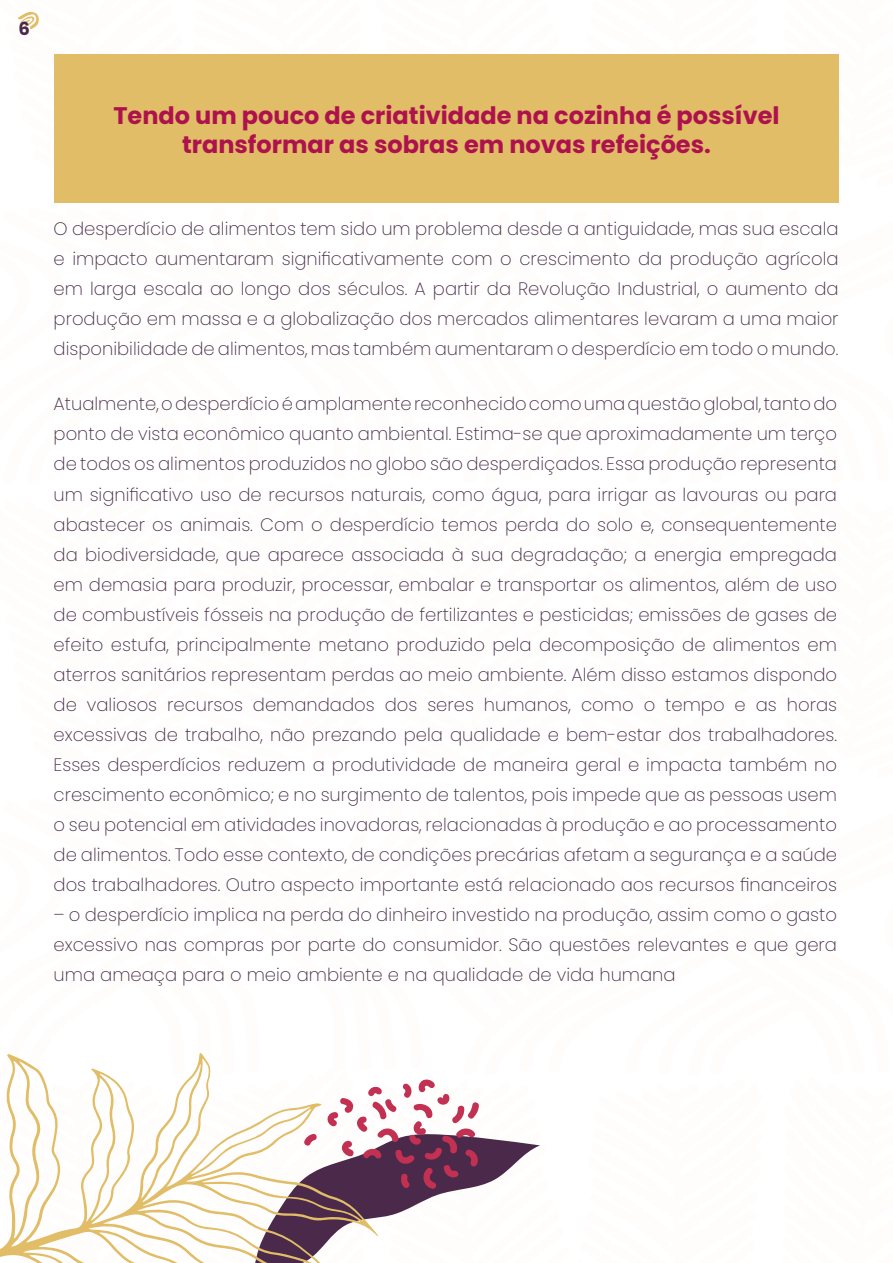
<style>
.page{position:relative;width:893px;height:1263px;background:#fff}
.page>*{position:absolute;margin:0;border:0;box-sizing:border-box;transform-origin:0 0}
.t1{font:700 24px/28.8px "Poppins";color:#ad124d;text-align:center}
.t2{font:200 18px/30px "Poppins";color:#452c48;text-align:justify}
.t3{font:700 18px "Poppins";color:#4a294a}
</style>
<div class="page">
<div style="left:54px;top:54px;width:785px;height:148px;background:#e0bd66"></div>
<svg style="left:378px;top:1079px;width:162px;height:139px"></svg>
<svg style="left:0;top:1053px;width:378px;height:210px"></svg>
<p class="t3" style="left:19px;top:19px;width:13px">6</p>
<h1 class="t1" style="left:113px;top:101px;width:668px">Tendo um pouco de criatividade na cozinha é possível transformar as sobras em novas refeições.</h1>
<p class="t2" style="left:54px;top:214px;width:786px">O desperdício de alimentos tem sido um problema desde a antiguidade, mas sua escala e impacto aumentaram significativamente com o crescimento da produção agrícola em larga escala ao longo dos séculos. A partir da Revolução Industrial, o aumento da produção em massa e a globalização dos mercados alimentares levaram a uma maior disponibilidade de alimentos, mas também aumentaram o desperdício em todo o mundo.</p>
<p class="t2" style="left:54px;top:389px;width:785px">Atualmente, o desperdício é amplamente reconhecido como uma questão global, tanto do ponto de vista econômico quanto ambiental. Estima-se que aproximadamente um terço de todos os alimentos produzidos no globo são desperdiçados. Essa produção representa um significativo uso de recursos naturais, como água, para irrigar as lavouras ou para abastecer os animais. Com o desperdício temos perda do solo e, consequentemente da biodiversidade, que aparece associada à sua degradação; a energia empregada em demasia para produzir, processar, embalar e transportar os alimentos, além de uso de combustíveis fósseis na produção de fertilizantes e pesticidas; emissões de gases de efeito estufa, principalmente metano produzido pela decomposição de alimentos em aterros sanitários representam perdas ao meio ambiente. Além disso estamos dispondo de valiosos recursos demandados dos seres humanos, como o tempo e as horas excessivas de trabalho, não prezando pela qualidade e bem-estar dos trabalhadores.<br>Esses desperdícios reduzem a produtividade de maneira geral e impacta também no crescimento econômico; e no surgimento de talentos, pois impede que as pessoas usem o seu potencial em atividades inovadoras, relacionadas à produção e ao processamento de alimentos. Todo esse contexto, de condições precárias afetam a segurança e a saúde dos trabalhadores. Outro aspecto importante está relacionado aos recursos financeiros</p>
<p class="t2" style="left:54px;top:899px;width:785px">– o desperdício implica na perda do dinheiro investido na produção, assim como o gasto excessivo nas compras por parte do consumidor. São questões relevantes e que gera uma ameaça para o meio ambiente e na qualidade de vida humana</p>
</div>
